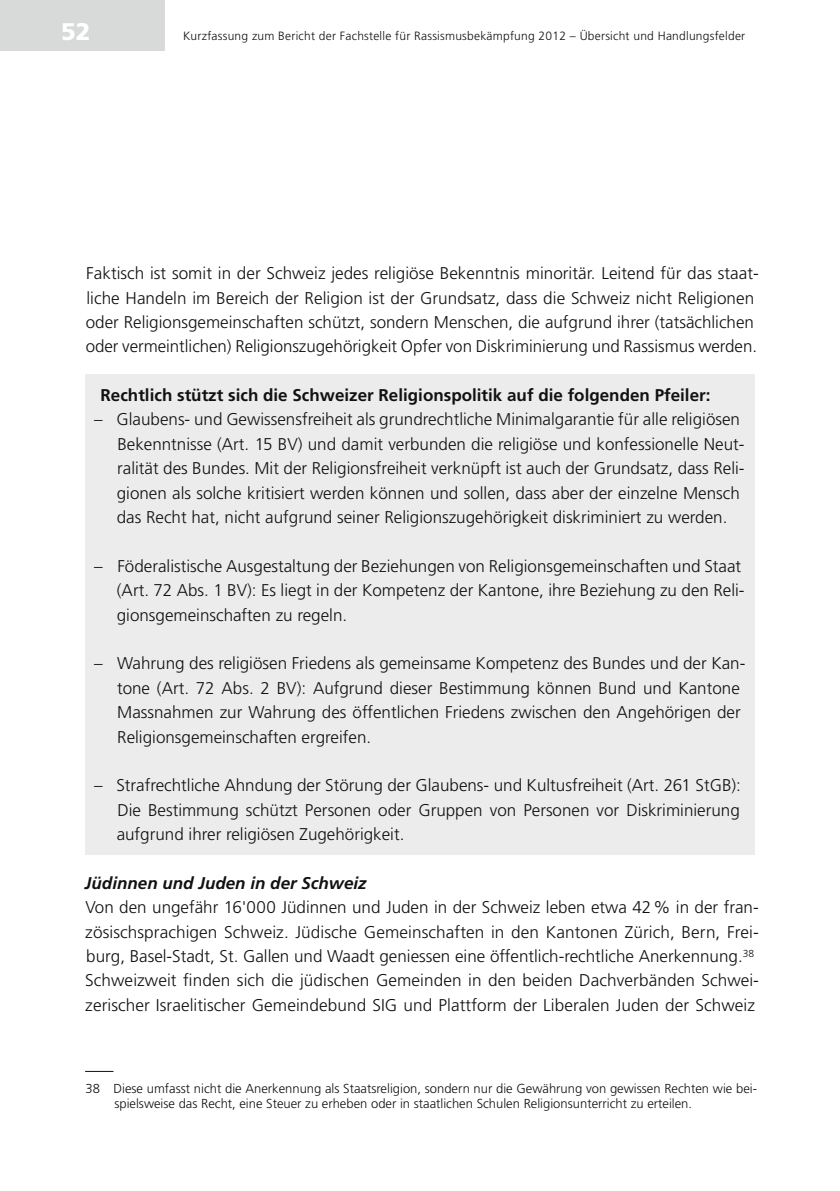
<style>
.page{position:relative;width:840px;height:1191px;background:#fff}
.page>*{position:absolute;margin:0;border:0;box-sizing:border-box;transform-origin:0 0}
.t1{font:900 24px "Frutiger LT Std";color:#fff}
.Lauftext{font:300 17px/24.4px "Frutiger LT Std";color:#111}
.Info_Untertitel{font:700 17px "Frutiger LT Std";color:#111}
.Lauftext-2{font:italic 700 17px "Frutiger LT Std";color:#111}
.Fussnoten{font:300 13px/15.6px "Frutiger LT Std";color:#111}
.t2{font:300 12px "Frutiger LT Std";letter-spacing:.02em;color:#111}
</style>
<div class="page">
<div style="left:0;top:0;width:164px;height:51px;background:#d8d9d9"></div>
<svg style="left:85px;top:1071px;width:28px;height:1px"></svg>
<div style="left:85px;top:374px;width:669px;height:480px;background:#ececec"></div>
<h1 class="t1" style="left:61px;top:17px;width:31px">52</h1>
<p class="t2" style="left:183px;top:29px;width:563px">Kurzfassung zum Bericht der Fachstelle für Rassismusbekämpfung 2012 – Übersicht und Handlungsfelder</p>
<p class="Lauftext" style="left:86px;top:261px;width:674px">Faktisch ist somit in der Schweiz jedes religiöse Bekenntnis minoritär. Leitend für das staat&shy;liche Handeln im Bereich der Religion ist der Grundsatz, dass die Schweiz nicht Religionen oder Religionsgemeinschaften schützt, sondern Menschen, die aufgrund ihrer (tatsächlichen oder vermeintlichen) Religionszugehörigkeit Opfer von Diskriminierung und Rassismus werden.</p>
<p class="Info_Untertitel" style="left:100px;top:385px;width:611px">Rechtlich stützt sich die Schweizer Religionspolitik auf die folgenden Pfeiler:</p>
<p class="Lauftext" style="left:117px;top:407px;width:629px;text-indent:-23px">– Glaubens- und Gewissensfreiheit als grundrechtliche Minimalgarantie für alle religiösen Bekenntnisse (Art. 15 BV) und damit verbunden die religiöse und konfessionelle Neut&shy;ralität des Bundes. Mit der Religionsfreiheit verknüpft ist auch der Grundsatz, dass Reli&shy;gionen als solche kritisiert werden können und sollen, dass aber der einzelne Mensch das Recht hat, nicht aufgrund seiner Religionszugehörigkeit diskriminiert zu werden.</p>
<p class="Lauftext" style="left:117px;top:554px;width:629px;text-indent:-23px">– Föderalistische Ausgestaltung der Beziehungen von Religionsgemeinschaften und Staat (Art. 72 Abs. 1 BV): Es liegt in der Kompetenz der Kantone, ihre Beziehung zu den Reli&shy;gionsgemeinschaften zu regeln.</p>
<p class="Lauftext" style="left:117px;top:651px;width:629px;text-indent:-23px">– Wahrung des religiösen Friedens als gemeinsame Kompetenz des Bundes und der Kan&shy;tone (Art. 72 Abs. 2 BV): Aufgrund dieser Bestimmung können Bund und Kantone Massnahmen zur Wahrung des öffentlichen Friedens zwischen den Angehörigen der Religionsgemeinschaften ergreifen.</p>
<p class="Lauftext" style="left:117px;top:773px;width:625px;text-align:justify;text-indent:-23px">– Strafrechtliche Ahndung der Störung der Glaubens- und Kultusfreiheit (Art. 261 StGB):<br>Die Bestimmung schützt Personen oder Gruppen von Personen vor Diskriminierung aufgrund ihrer religiösen Zugehörigkeit.</p>
<p class="Lauftext-2" style="left:85px;top:873px;width:283px">Jüdinnen und Juden in der Schweiz</p>
<p class="Lauftext" style="left:85px;top:895px;width:674px">Von den ungefähr 16'000 Jüdinnen und Juden in der Schweiz leben etwa 42% in der fran&shy;zösischsprachigen Schweiz. Jüdische Gemeinschaften in den Kantonen Zürich, Bern, Frei&shy;burg, Basel-Stadt, St. Gallen und Waadt geniessen eine öffentlich-rechtliche Anerkennung.<sup>38<br></sup>Schweizweit finden sich die jüdischen Gemeinden in den beiden Dachverbänden Schwei&shy;zerischer Israelitischer Gemeindebund SIG und Plattform der Liberalen Juden der Schweiz</p>
<p class="Fussnoten" style="left:114px;top:1080px;width:643px;text-indent:-29px">38 Diese umfasst nicht die Anerkennung als Staatsreligion, sondern nur die Gewährung von gewissen Rechten wie bei&shy;spielsweise das Recht, eine Steuer zu erheben oder in staatlichen Schulen Religionsunterricht zu erteilen.</p>
</div>
